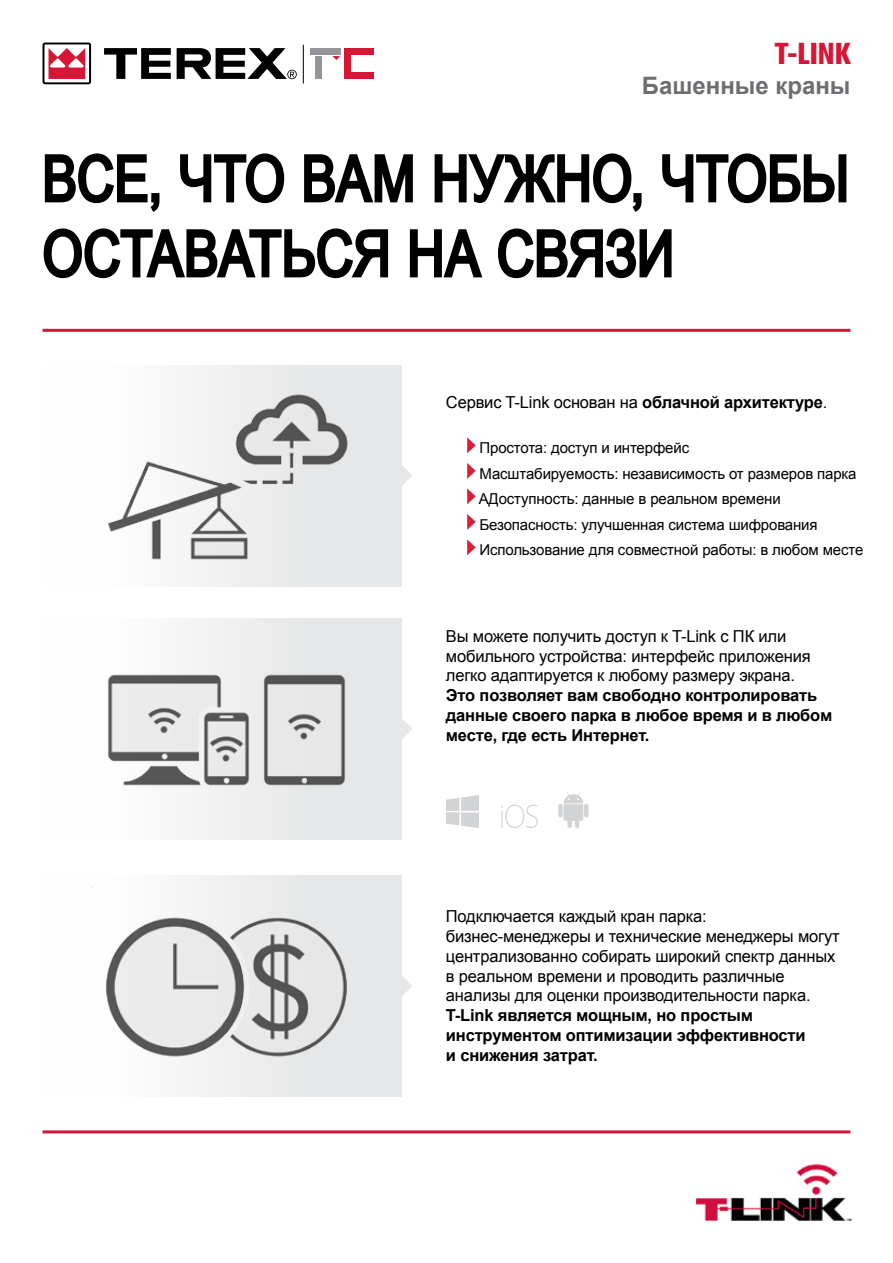
<style>
.page{position:relative;width:893px;height:1263px;background:#fff}
.page>*{position:absolute;margin:0;border:0;box-sizing:border-box;transform-origin:0 0}
.t1{font:63px/75px "Arial Narrow";letter-spacing:.005em;color:#000}
.t2{font:30px "Akzidenz Grotesk BQ X Bd Cnd Alt";color:#d71635}
.t3{font:700 24px "Arial";color:#6d6e71}
.t4{font:16.5px/19.8px "Arial";letter-spacing:-.01em;color:#000}
.t5{font:700 16.5px/19.8px "Arial";letter-spacing:-.01em;color:#000}
.t6{font:15px/25.5px "Arial";letter-spacing:-.01em;color:#000}
.s1{font-weight:700}
</style>
<div class="page">
<img style="left:696px;top:1164px;width:156px;height:57px">
<div style="left:43px;top:365px;width:359px;height:222px;background:linear-gradient(to right,#fff,#e1e2e3)"></div>
<svg style="left:389px;top:464px;width:23px;height:23px"></svg>
<svg style="left:44px;top:153px;width:116px;height:59px"></svg>
<svg style="left:180px;top:153px;width:105px;height:51px"></svg>
<svg style="left:304px;top:154px;width:109px;height:49px"></svg>
<svg style="left:434px;top:153px;width:208px;height:59px"></svg>
<svg style="left:662px;top:153px;width:185px;height:51px"></svg>
<svg style="left:43px;top:228px;width:346px;height:51px"></svg>
<svg style="left:409px;top:229px;width:74px;height:49px"></svg>
<svg style="left:498px;top:228px;width:174px;height:51px"></svg>
<hr style="left:43px;top:1130px;width:807px;height:3px;background:#d71635">
<svg style="left:467px;top:437px;width:9px;height:16px"></svg>
<svg style="left:467px;top:463px;width:9px;height:16px"></svg>
<svg style="left:467px;top:488px;width:9px;height:16px"></svg>
<svg style="left:467px;top:514px;width:9px;height:16px"></svg>
<svg style="left:467px;top:539px;width:9px;height:16px"></svg>
<div style="left:43px;top:875px;width:359px;height:222px;background:linear-gradient(to right,#fff,#e1e2e3)"></div>
<svg style="left:389px;top:974px;width:23px;height:23px"></svg>
<div style="left:43px;top:618px;width:359px;height:222px;background:linear-gradient(to right,#fff,#e1e2e3)"></div>
<svg style="left:389px;top:717px;width:23px;height:24px"></svg>
<hr style="left:43px;top:329px;width:807px;height:3px;background:#d71635">
<svg style="left:501px;top:804px;width:37px;height:24px"></svg>
<div style="left:558px;top:804px;width:5px;height:13px;background:#d1d3d4;border-radius:2px"></div>
<hr style="left:584px;top:804px;width:4px;height:13px;background:#d1d3d4;border-radius:2px">
<svg style="left:563px;top:792px;width:20px;height:36px"></svg>
<svg style="left:446px;top:795px;width:33px;height:33px"></svg>
<img style="left:92px;top:377px;width:270px;height:198px">
<img style="left:92px;top:631px;width:270px;height:198px">
<img style="left:92px;top:888px;width:270px;height:198px">
<svg style="left:43px;top:43px;width:48px;height:41px"></svg>
<svg style="left:104px;top:48px;width:67px;height:31px"></svg>
<svg style="left:177px;top:48px;width:120px;height:31px"></svg>
<div style="left:344px;top:73px;width:30px;height:6px;background:#d71635"></div>
<div style="left:344px;top:48px;width:30px;height:6px;background:#d71635"></div>
<hr style="left:303px;top:45px;width:1px;height:38px;background:#000">
<div style="left:344px;top:49px;width:6px;height:29px;background:#d71635"></div>
<div style="left:310px;top:48px;width:30px;height:6px;background:#939598"></div>
<div style="left:316px;top:56px;width:6px;height:23px;background:#939598"></div>
<svg style="left:332px;top:56px;width:8px;height:4px"></svg>
<h2 class="t2" style="left:774px;top:36px;width:78px">T-LINK</h2>
<h3 class="t3" style="left:642px;top:70px;width:210px">Башенные краны</h3>
<h1 class="t1" style="left:43px;top:139px;width:808px">ВСЕ, ЧТО ВАМ НУЖНО, ЧТОБЫ<br>ОСТАВАТЬСЯ НА СВЯЗИ</h1>
<p class="t4" style="left:446px;top:393px;width:383px">Сервис T-Link основан на <span class="s1">облачной архитектуре</span>.</p>
<p class="t6" style="left:479px;top:435px;width:386px">Простота: доступ и интерфейс<br>Масштабируемость: независимость от размеров парка AДоступность: данные в реальном времени Безопасность: улучшенная система шифрования Использование для совместной работы: в любом месте</p>
<p class="t4" style="left:446px;top:626px;width:366px">Вы можете получить доступ к T-Link с ПК или мобильного устройства: интерфейс приложения легко адаптируется к любому размеру экрана.</p>
<p class="t5" style="left:446px;top:686px;width:388px">Это позволяет вам свободно контролировать данные своего парка в любое время и в любом месте, где есть Интернет.</p>
<p class="t4" style="left:446px;top:907px;width:395px">Подключается каждый кран парка: бизнес-менеджеры и технические менеджеры могут централизованно собирать широкий спектр данных в реальном времени и проводить различные анализы для оценки производительности парка.</p>
<p class="t5" style="left:446px;top:1006px;width:361px">T-Link является мощным, но простым инструментом оптимизации эффективности и снижения затрат.</p>
</div>
